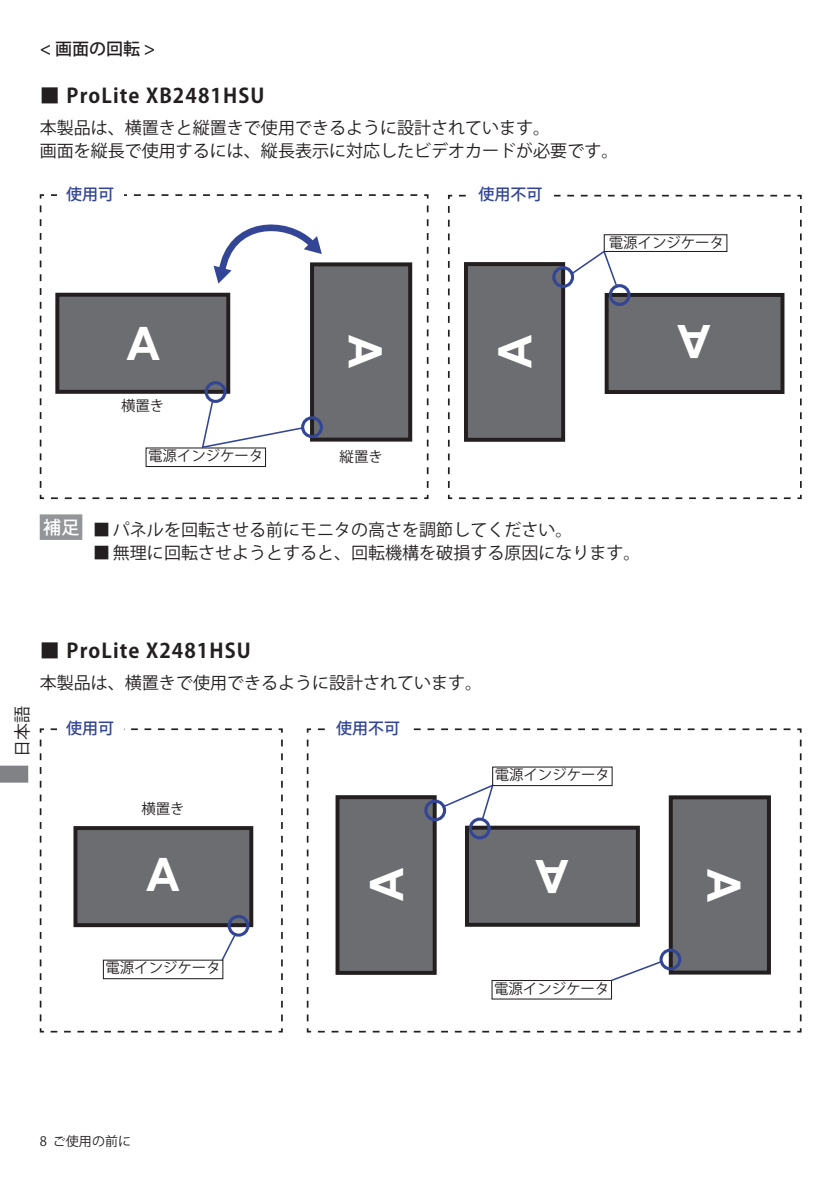
<style>
.page{position:relative;width:840px;height:1191px;background:#fff}
.page>*{position:absolute;margin:0;border:0;box-sizing:border-box;transform-origin:0 0}
.t1{font:700 46px "Arial";color:#fff}
.t2{font:700 20px "Koz Go Pro";letter-spacing:.055em;color:#231f20}
.t3{font:500 18px "Koz Go Pro";color:#fff}
.t4{font:17px/22.6px "Koz Go Pro";color:#231f20}
.t5{font:500 17px "Koz Go Pro";color:#231f20}
.t6{font:500 16px "Koz Go Pro";color:#334595}
.t7{font:14.4px "Koz Go Pro";color:#231f20}
.t8{font:13px "Koz Go Pro";color:#231f20}
.s1{font-weight:400}
</style>
<div class="page">
<svg style="left:0;top:765px;width:28px;height:17px"></svg>
<div style="left:40px;top:514px;width:42px;height:26px;background:#939598;border:2px solid #939598"></div>
<svg style="left:39px;top:194px;width:390px;height:306px"></svg>
<div style="left:57px;top:295px;width:171px;height:97px;background:#6c6d70"></div>
<div style="left:55px;top:293px;width:175px;height:101px;border:4px solid #231f20"></div>
<div style="left:312px;top:264px;width:98px;height:175px;background:#6c6d70"></div>
<div style="left:310px;top:262px;width:102px;height:179px;border:4px solid #231f20"></div>
<div style="left:204px;top:381px;width:22px;height:22px;border:3px solid #334595;border-radius:50%"></div>
<div style="left:301px;top:416px;width:22px;height:22px;border:3px solid #334595;border-radius:50%"></div>
<svg style="left:201px;top:399px;width:103px;height:50px"></svg>
<svg style="left:213px;top:224px;width:108px;height:60px"></svg>
<svg style="left:448px;top:194px;width:354px;height:306px"></svg>
<div style="left:606px;top:295px;width:176px;height:97px;background:#6c6d70"></div>
<div style="left:604px;top:293px;width:180px;height:101px;border:4px solid #231f20"></div>
<div style="left:465px;top:264px;width:98px;height:176px;background:#6c6d70"></div>
<div style="left:463px;top:262px;width:102px;height:180px;border:4px solid #231f20"></div>
<div style="left:552px;top:266px;width:21px;height:22px;border:3px solid #334595;border-radius:50%"></div>
<div style="left:608px;top:284px;width:22px;height:22px;border:3px solid #334595;border-radius:50%"></div>
<svg style="left:569px;top:250px;width:49px;height:37px"></svg>
<div style="left:603px;top:234px;width:124px;height:18px;border:1px solid #231f20"></div>
<svg style="left:306px;top:728px;width:496px;height:305px"></svg>
<div style="left:491px;top:980px;width:120px;height:19px;border:1px solid #231f20"></div>
<div style="left:466px;top:827px;width:171px;height:97px;background:#6c6d70"></div>
<div style="left:464px;top:825px;width:175px;height:101px;border:4px solid #231f20"></div>
<div style="left:670px;top:797px;width:98px;height:175px;background:#6c6d70"></div>
<div style="left:668px;top:795px;width:102px;height:179px;border:4px solid #231f20"></div>
<div style="left:468px;top:817px;width:22px;height:22px;border:3px solid #334595;border-radius:50%"></div>
<div style="left:659px;top:948px;width:22px;height:22px;border:3px solid #334595;border-radius:50%"></div>
<svg style="left:609px;top:959px;width:53px;height:23px"></svg>
<div style="left:337px;top:797px;width:97px;height:176px;background:#6c6d70"></div>
<div style="left:335px;top:795px;width:101px;height:179px;border:4px solid #231f20"></div>
<div style="left:424px;top:799px;width:22px;height:22px;border:3px solid #334595;border-radius:50%"></div>
<svg style="left:39px;top:728px;width:244px;height:305px"></svg>
<div style="left:75px;top:828px;width:176px;height:97px;background:#6c6d70"></div>
<div style="left:73px;top:826px;width:180px;height:101px;border:4px solid #231f20"></div>
<div style="left:227px;top:915px;width:22px;height:21px;border:3px solid #334595;border-radius:50%"></div>
<svg style="left:220px;top:932px;width:17px;height:29px"></svg>
<div style="left:103px;top:959px;width:120px;height:20px;border:1px solid #231f20"></div>
<svg style="left:442px;top:783px;width:52px;height:38px"></svg>
<div style="left:492px;top:766px;width:120px;height:20px;border:1px solid #231f20"></div>
<div style="left:57px;top:186px;width:67px;height:20px;background:#fff"></div>
<div style="left:467px;top:186px;width:86px;height:22px;background:#fff"></div>
<div style="left:57px;top:720px;width:67px;height:19px;background:#fff"></div>
<div style="left:324px;top:720px;width:87px;height:22px;background:#fff"></div>
<p class="t5" style="left:40px;top:38px;width:117px">&lt; 画面の回転 &gt;</p>
<p class="t2" style="left:40px;top:82px;width:226px"><span class="s1">■</span> ProLite XB2481HSU</p>
<p class="t4" style="left:40px;top:117px;width:580px">本製品は、横置きと縦置きで使用できるように設計されています。<br>画面を縦長で使用するには、縦長表示に対応したビデオカードが必要です。</p>
<p class="t6" style="left:66px;top:184px;width:49px">使用可</p>
<p class="t6" style="left:478px;top:184px;width:66px">使用不可</p>
<p class="t7" style="left:608px;top:233px;width:117px">電源インジケータ</p>
<p class="t7" style="left:121px;top:396px;width:45px">横置き</p>
<p class="t7" style="left:148px;top:446px;width:117px">電源インジケータ</p>
<h1 class="t1" style="left:397px;top:335px;width:35px;rotate:90deg">A</h1>
<h1 class="t1" style="left:710px;top:374px;width:35px;rotate:-180deg">A</h1>
<h1 class="t1" style="left:482px;top:368px;width:35px;rotate:-90deg">A</h1>
<p class="t7" style="left:339px;top:447px;width:45px">縦置き</p>
<p class="t3" style="left:43px;top:516px;width:38px">補足</p>
<p class="t4" style="left:93px;top:519px;width:480px">■ パネルを回転させる前にモニタの高さを調節してください。</p>
<p class="t4" style="left:93px;top:542px;width:548px">■ 無理に回転させようとすると、回転機構を破損する原因になります。</p>
<p class="t4" style="left:11px;top:757px;width:52px;rotate:-90deg">日本語</p>
<p class="t2" style="left:40px;top:638px;width:212px"><span class="s1">■</span> ProLite X2481HSU</p>
<p class="t4" style="left:40px;top:672px;width:443px">本製品は、横置きで使用できるように設計されています。</p>
<p class="t6" style="left:66px;top:718px;width:49px">使用可</p>
<p class="t6" style="left:336px;top:718px;width:65px">使用不可</p>
<p class="t7" style="left:141px;top:799px;width:45px">横置き</p>
<h1 class="t1" style="left:354px;top:900px;width:35px;rotate:-90deg">A</h1>
<p class="t7" style="left:105px;top:958px;width:117px">電源インジケータ</p>
<p class="t7" style="left:494px;top:765px;width:117px">電源インジケータ</p>
<h1 class="t1" style="left:568px;top:909px;width:35px;rotate:-180deg">A</h1>
<p class="t7" style="left:494px;top:979px;width:117px">電源インジケータ</p>
<h1 class="t1" style="left:755px;top:869px;width:35px;rotate:90deg">A</h1>
<p class="t8" style="left:40px;top:1132px;width:93px">8 ご使用の前に</p>
</div>
